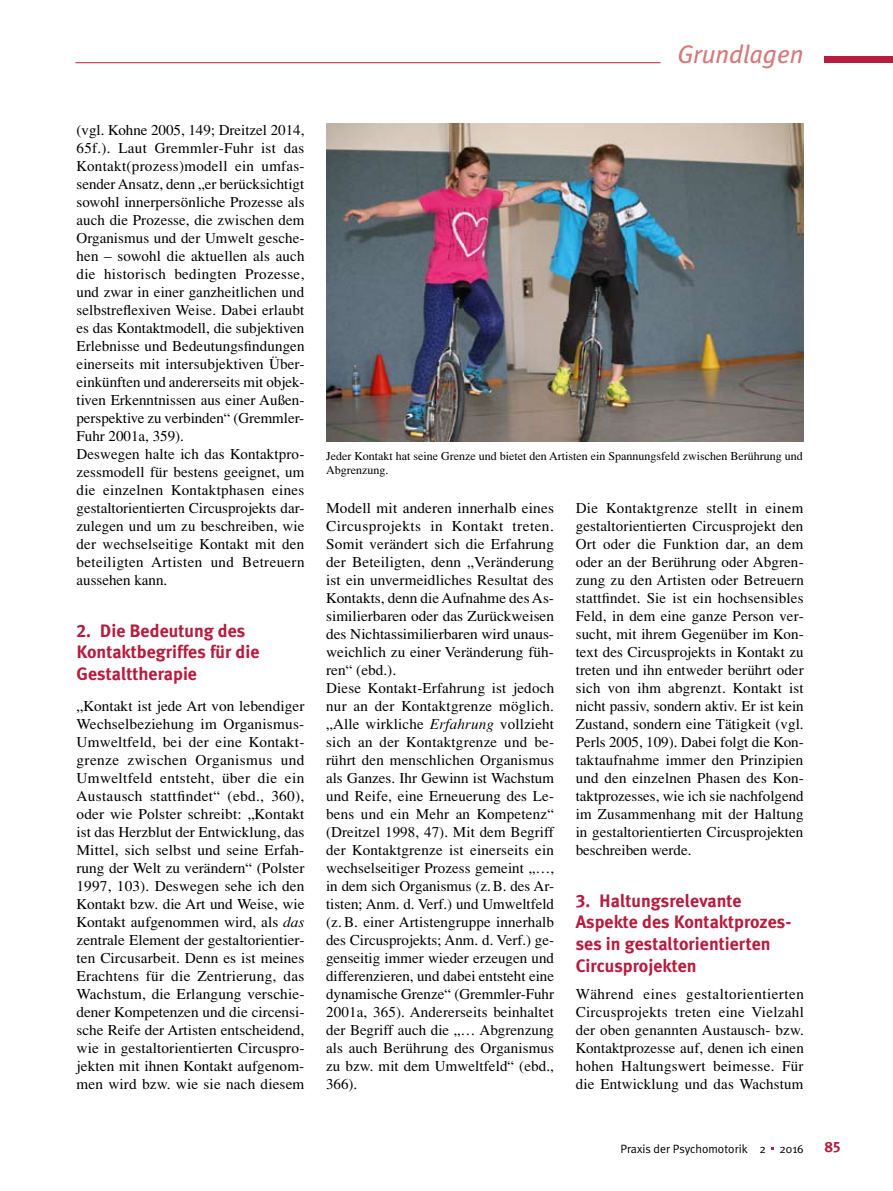
<style>
.page{position:relative;width:893px;height:1191px;background:#fff}
.page>*{position:absolute;margin:0;border:0;box-sizing:border-box;transform-origin:0 0}
.t1{font:italic 25.5px "Meta Plus";color:#d27c7e}
.t2{font:700 18px/21.6px "Meta Plus";color:#b61c3e}
.t3{font:15px/18px "Times";letter-spacing:.005em;color:#000;text-align:justify}
.t4{font:15px "Meta Plus Bold Caps";color:#b61c3e}
.t5{font:12px/14.4px "Times";color:#000}
.t6{font:12px "Meta Plus Normal";color:#000}
.s1{font-family:"Meta Plus Bold Caps";font-weight:400}
.s2{font-style:italic}
</style>
<div class="page">
<hr style="left:75px;top:62px;width:585px;height:1px;background:#b61c3e">
<div style="left:825px;top:57px;width:68px;height:6px;background:#b61c3e"></div>
<img style="left:326px;top:123px;width:478px;height:318px">
<h1 class="t1" style="left:677px;top:39px;width:128px">Grundlagen</h1>
<p class="t3" style="left:77px;top:121px;width:230px;text-align:left">(vgl. Kohne 2005, 149; Dreitzel 2014, 65f.). Laut Gremmler-Fuhr ist das Kontakt(prozess)modell ein umfas&shy;sender Ansatz, denn „er berücksichtigt sowohl innerpersönliche Prozesse als auch die Prozesse, die zwischen dem Organismus und der Umwelt gesche&shy;hen – sowohl die aktuellen als auch die historisch bedingten Prozesse, und zwar in einer ganzheitlichen und selbstreflexiven Weise. Dabei erlaubt es das Kontaktmodell, die subjektiven Erlebnisse und Bedeutungsfindungen einerseits mit intersubjektiven Über&shy;einkünften und andererseits mit objek&shy;tiven Erkenntnissen aus einer Außen&shy;perspektive zu verbinden“ (Gremmler-Fuhr 2001a, 359).<br>Deswegen halte ich das Kontaktpro&shy;zessmodell für bestens geeignet, um die einzelnen Kontaktphasen eines gestaltorientierten Circusprojekts dar&shy;zulegen und um zu beschreiben, wie der wechselseitige Kontakt mit den beteiligten Artisten und Betreuern aussehen kann.</p>
<p class="t2" style="left:77px;top:619px;width:185px"><span class="s1">2.</span> Die Bedeutung des<br>Kontaktbegriffes für die<br>Gestalttherapie</p>
<p class="t3" style="left:77px;top:697px;width:230px">„Kontakt ist jede Art von lebendiger Wechselbeziehung im Organismus-Umweltfeld, bei der eine Kontakt&shy;grenze zwischen Organismus und Umweltfeld entsteht, über die ein Austausch stattfindet“ (ebd., 360), oder wie Polster schreibt: „Kontakt ist das Herzblut der Entwicklung, das Mittel, sich selbst und seine Erfah&shy;rung der Welt zu verändern“ (Polster 1997, 103). Deswegen sehe ich den Kontakt bzw. die Art und Weise, wie Kontakt aufgenommen wird, als <span class="s2">das </span>zentrale Element der gestaltorientier&shy;ten Circusarbeit. Denn es ist meines Erachtens für die Zentrierung, das Wachstum, die Erlangung verschie&shy;dener Kompetenzen und die circensi&shy;sche Reife der Artisten entscheidend, wie in gestaltorientierten Circuspro&shy;jekten mit ihnen Kontakt aufgenom&shy;men wird bzw. wie sie nach diesem</p>
<p class="t5" style="left:326px;top:448px;width:478px">Jeder Kontakt hat seine Grenze und bietet den Artisten ein Spannungsfeld zwischen Berührung und<br>Abgrenzung.</p>
<p class="t3" style="left:326px;top:499px;width:230px;text-align:left">Modell mit anderen innerhalb eines Circusprojekts in Kontakt treten.<br>Somit verändert sich die Erfahrung der Beteiligten, denn „Veränderung ist ein unvermeidliches Resultat des Kontakts, denn die Aufnahme des As&shy;similierbaren oder das Zurückweisen des Nichtassimilierbaren wird unaus&shy;weichlich zu einer Veränderung füh&shy;ren“ (ebd.).<br>Diese Kontakt-Erfahrung ist jedoch nur an der Kontaktgrenze möglich. „Alle wirkliche <span class="s2">Erfahrung</span> vollzieht sich an der Kontaktgrenze und be&shy;rührt den menschlichen Organismus als Ganzes. Ihr Gewinn ist Wachstum und Reife, eine Erneuerung des Le&shy;bens und ein Mehr an Kompetenz“ (Dreitzel 1998, 47). Mit dem Begriff der Kontaktgrenze ist einerseits ein wechselseitiger Prozess gemeint „…, in dem sich Organismus (z.B. des Ar&shy;tisten; Anm. d. Verf.) und Umweltfeld (z.B. einer Artistengruppe innerhalb des Circusprojekts; Anm. d. Verf.) ge&shy;genseitig immer wieder erzeugen und differenzieren, und dabei entsteht eine dynamische Grenze“ (Gremmler-Fuhr 2001a, 365). Andererseits beinhaltet der Begriff auch die „… Abgrenzung als auch Berührung des Organismus zu bzw. mit dem Umweltfeld“ (ebd., 366).</p>
<p class="t3" style="left:576px;top:499px;width:230px">Die Kontaktgrenze stellt in einem gestaltorientierten Circusprojekt den Ort oder die Funktion dar, an dem oder an der Berührung oder Abgren&shy;zung zu den Artisten oder Betreuern stattfindet. Sie ist ein hochsensibles Feld, in dem eine ganze Person ver&shy;sucht, mit ihrem Gegenüber im Kon&shy;text des Circusprojekts in Kontakt zu treten und ihn entweder berührt oder sich von ihm abgrenzt. Kontakt ist nicht passiv, sondern aktiv. Er ist kein Zustand, sondern eine Tätigkeit (vgl.<br>Perls 2005, 109). Dabei folgt die Kon&shy;taktaufnahme immer den Prinzipien und den einzelnen Phasen des Kon&shy;taktprozesses, wie ich sie nachfolgend im Zusammenhang mit der Haltung in gestaltorientierten Circusprojekten beschreiben werde.</p>
<p class="t2" style="left:576px;top:889px;width:217px"><span class="s1">3.</span> Haltungsrelevante<br>Aspekte des Kontaktprozes&shy;ses in gestaltorientierten<br>Circusprojekten</p>
<p class="t3" style="left:576px;top:985px;width:230px">Während eines gestaltorientierten Circusprojekts treten eine Vielzahl der oben genannten Austausch- bzw.<br>Kontaktprozesse auf, denen ich einen hohen Haltungswert beimesse. Für die Entwicklung und das Wachstum</p>
<p class="t6" style="left:621px;top:1141px;width:185px">Praxis der Psychomotorik 2 2016</p>
<p class="t4" style="left:825px;top:1138px;width:18px">85</p>
</div>
